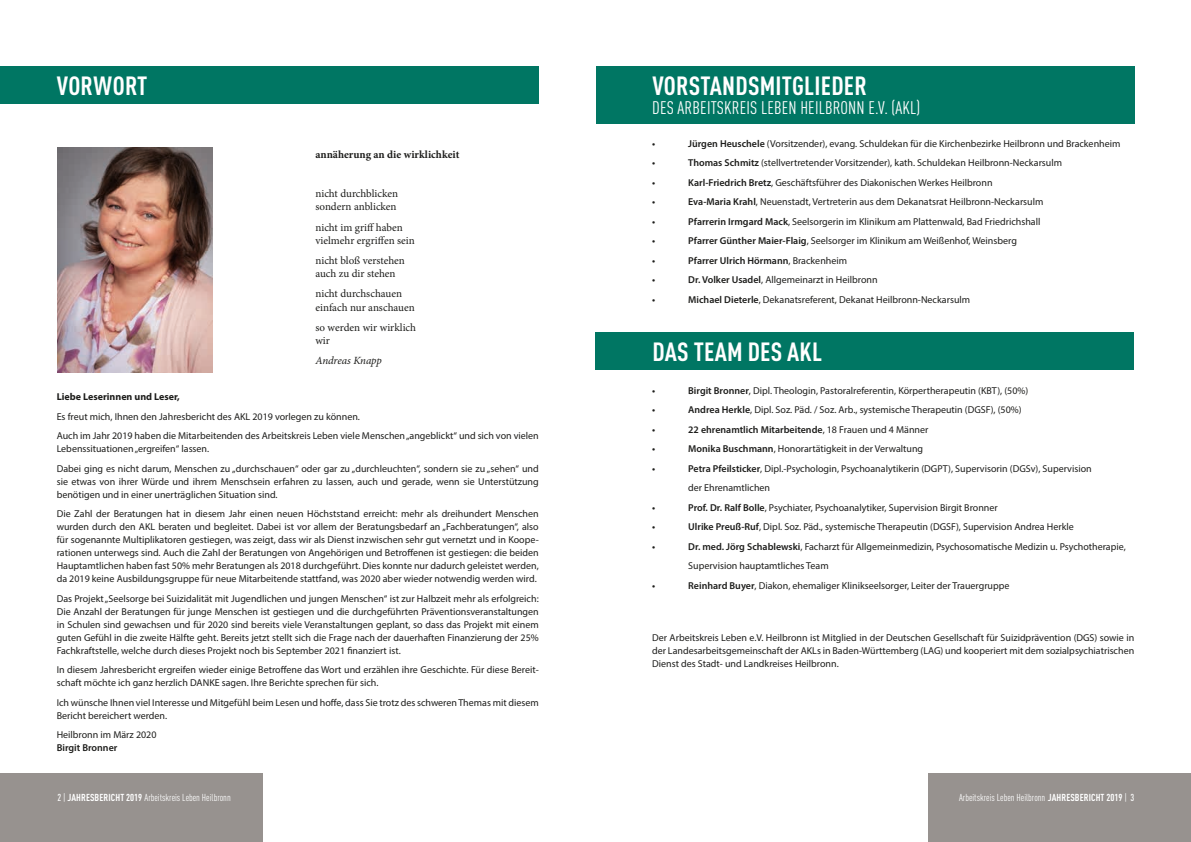
<style>
.page{position:relative;width:1191px;height:842px;background:#fff}
.page>*{position:absolute;margin:0;border:0;box-sizing:border-box;transform-origin:0 0}
.Standard_Fließtext{font:700 condensed 26px "DINOT";letter-spacing:.01em;color:#fff}
.Standard_Fließtext-2{font:condensed 18px "DINOT";letter-spacing:.01em;color:#fff}
.t1{font:11px "Minion Pro";color:#1d1d1b}
.t2{font:700 11px "Minion Pro";color:#1d1d1b}
.t3{font:italic 11px "Minion Pro";letter-spacing:-.01em;color:#1d1d1b}
.Standard_Fließtext-3{font:10px/13px "Myriad Pro";color:#1d1d1b}
.Standard_Fließtext-4{font:600 10px "Myriad Pro";color:#1d1d1b}
.t4{font:condensed 10px "DINOT";color:#fff}
.Standard_Fließtext-5{font:700 10px "Myriad Pro";color:#1d1d1b}
.s1{font-weight:600}
.s2{font-weight:400}
.s3{font-weight:500}
.s4{font-weight:700}
</style>
<div class="page">
<div style="left:928px;top:773px;width:263px;height:69px;background:#97928f"></div>
<div style="left:0;top:773px;width:262px;height:69px;background:#97928f"></div>
<div style="left:595px;top:332px;width:539px;height:38px;background:#007663"></div>
<div style="left:595px;top:66px;width:539px;height:57px;background:#007663"></div>
<div style="left:0;top:67px;width:539px;height:37px;background:#007663"></div>
<img style="left:57px;top:147px;width:156px;height:225px">
<p class="Standard_Fließtext" style="left:57px;top:69px;width:92px">VORWORT</p>
<p class="t2" style="left:315px;top:146px;width:145px">annäherung an die wirklichkeit</p>
<p class="t1" style="left:315px;top:186px;width:84px">nicht durchblicken</p>
<p class="t1" style="left:315px;top:199px;width:83px">sondern anblicken</p>
<p class="t1" style="left:315px;top:220px;width:89px">nicht im griff haben</p>
<p class="t1" style="left:315px;top:233px;width:101px">vielmehr ergriffen sein</p>
<p class="t1" style="left:315px;top:253px;width:91px">nicht bloß verstehen</p>
<p class="t1" style="left:315px;top:266px;width:82px">auch zu dir stehen</p>
<p class="t1" style="left:315px;top:286px;width:88px">nicht durchschauen</p>
<p class="t1" style="left:315px;top:300px;width:101px">einfach nur anschauen</p>
<p class="t1" style="left:315px;top:320px;width:102px">so werden wir wirklich</p>
<p class="t1" style="left:315px;top:333px;width:16px">wir</p>
<p class="t3" style="left:315px;top:353px;width:68px">Andreas Knapp</p>
<p class="Standard_Fließtext-5" style="left:57px;top:390px;width:125px">Liebe Leserinnen und Leser,</p>
<p class="Standard_Fließtext-3" style="left:57px;top:409px;width:305px">Es freut mich, Ihnen den Jahresbericht des AKL 2019 vorlegen zu können.</p>
<p class="Standard_Fließtext-3" style="left:57px;top:429px;width:483px">Auch im Jahr 2019 haben die Mitarbeitenden des Arbeitskreis Leben viele Menschen „angeblickt“ und sich von vielen<br>Lebenssituationen „ergreifen“ lassen.</p>
<p class="Standard_Fließtext-3" style="left:57px;top:461px;width:483px;text-align:justify">Dabei ging es nicht darum, Menschen zu „durchschauen“ oder gar zu „durchleuchten“, sondern sie zu „sehen“ und sie etwas von ihrer Würde und ihrem Menschsein erfahren zu lassen, auch und gerade, wenn sie Unterstützung benötigen und in einer unerträglichen Situation sind.</p>
<p class="Standard_Fließtext-3" style="left:57px;top:507px;width:483px;text-align:justify">Die Zahl der Beratungen hat in diesem Jahr einen neuen Höchststand erreicht: mehr als dreihundert Menschen wurden durch den AKL beraten und begleitet. Dabei ist vor allem der Beratungsbedarf an „Fachberatungen“, also für sogenannte Multiplikatoren gestiegen, was zeigt, dass wir als Dienst inzwischen sehr gut vernetzt und in Koope&shy;rationen unterwegs sind. Auch die Zahl der Beratungen von Angehörigen und Betroffenen ist gestiegen: die beiden Hauptamtlichen haben fast 50% mehr Beratungen als 2018 durchgeführt. Dies konnte nur dadurch geleistet werden, da 2019 keine Ausbildungsgruppe für neue Mitarbeitende stattfand, was 2020 aber wieder notwendig werden wird.</p>
<p class="Standard_Fließtext-3" style="left:57px;top:591px;width:483px;text-align:justify">Das Projekt „Seelsorge bei Suizidalität mit Jugendlichen und jungen Menschen“ ist zur Halbzeit mehr als erfolgreich:<br>Die Anzahl der Beratungen für junge Menschen ist gestiegen und die durchgeführten Präventionsveranstaltungen in Schulen sind gewachsen und für 2020 sind bereits viele Veranstaltungen geplant, so dass das Projekt mit einem guten Gefühl in die zweite Hälfte geht. Bereits jetzt stellt sich die Frage nach der dauerhaften Finanzierung der 25% Fachkraftstelle, welche durch dieses Projekt noch bis September 2021 finanziert ist.</p>
<p class="Standard_Fließtext-3" style="left:57px;top:663px;width:483px">In diesem Jahresbericht ergreifen wieder einige Betroffene das Wort und erzählen ihre Geschichte. Für diese Bereit&shy;schaft möchte ich ganz herzlich DANKE sagen. Ihre Berichte sprechen für sich.</p>
<p class="Standard_Fließtext-3" style="left:57px;top:695px;width:483px">Ich wünsche Ihnen viel Interesse und Mitgefühl beim Lesen und hoffe, dass Sie trotz des schweren Themas mit diesem<br>Bericht bereichert werden.</p>
<p class="Standard_Fließtext-3" style="left:57px;top:728px;width:101px">Heilbronn im März 2020</p>
<p class="Standard_Fließtext-4" style="left:57px;top:741px;width:62px">Birgit Bronner</p>
<p class="Standard_Fließtext" style="left:652px;top:69px;width:216px">VORSTANDSMITGLIEDER</p>
<p class="Standard_Fließtext-2" style="left:652px;top:97px;width:269px">DES ARBEITSKREIS LEBEN HEILBRONN E.V. (AKL)</p>
<p class="Standard_Fließtext-4" style="left:652px;top:137px;width:5px">•</p>
<p class="Standard_Fließtext-3" style="left:688px;top:136px;width:434px"><span class="s1">Jürgen Heuschele</span> (Vorsitzender), evang. Schuldekan für die Kirchenbezirke Heilbronn und Brackenheim</p>
<p class="Standard_Fließtext-4" style="left:652px;top:156px;width:5px">•</p>
<p class="Standard_Fließtext-3" style="left:688px;top:156px;width:375px"><span class="s1">Thomas Schmitz</span> (stellvertretender Vorsitzender), kath. Schuldekan Heilbronn-Neckarsulm</p>
<p class="Standard_Fließtext-4" style="left:652px;top:176px;width:5px">•</p>
<p class="Standard_Fließtext-3" style="left:688px;top:175px;width:306px"><span class="s1">Karl-Friedrich Bretz</span>, Geschäftsführer des Diakonischen Werkes Heilbronn</p>
<p class="Standard_Fließtext-4" style="left:652px;top:195px;width:5px">•</p>
<p class="Standard_Fließtext-3" style="left:688px;top:195px;width:357px"><span class="s1">Eva-Maria Krahl</span>, Neuenstadt, Vertreterin aus dem Dekanatsrat Heilbronn-Neckarsulm</p>
<p class="Standard_Fließtext-4" style="left:652px;top:215px;width:5px">•</p>
<p class="Standard_Fließtext-3" style="left:688px;top:214px;width:354px"><span class="s1">Pfarrerin Irmgard Mack</span>, Seelsorgerin im Klinikum am Plattenwald, Bad Friedrichshall</p>
<p class="Standard_Fließtext-4" style="left:652px;top:234px;width:5px">•</p>
<p class="Standard_Fließtext-3" style="left:688px;top:234px;width:330px"><span class="s1">Pfarrer Günther Maier-Flaig</span>, Seelsorger im Klinikum am Weißenhof, Weinsberg</p>
<p class="Standard_Fließtext-4" style="left:652px;top:254px;width:5px">•</p>
<p class="Standard_Fließtext-4" style="left:688px;top:254px;width:160px">Pfarrer Ulrich Hörmann<span class="s2">, Brackenheim</span></p>
<p class="Standard_Fließtext-4" style="left:652px;top:273px;width:5px">•</p>
<p class="Standard_Fließtext-3" style="left:688px;top:273px;width:191px"><span class="s1">Dr. Volker Usadel</span>, Allgemeinarzt in Heilbronn</p>
<p class="Standard_Fließtext-4" style="left:652px;top:293px;width:5px">•</p>
<p class="Standard_Fließtext-3" style="left:688px;top:292px;width:283px"><span class="s1">Michael Dieterle</span>, Dekanatsreferent, Dekanat Heilbronn-Neckarsulm</p>
<p class="Standard_Fließtext" style="left:652px;top:336px;width:171px">DAS TEAM DES AKL</p>
<p class="Standard_Fließtext-4" style="left:652px;top:384px;width:5px">•</p>
<p class="Standard_Fließtext-3" style="left:688px;top:383px;width:341px"><span class="s1">Birgit Bronner</span>, Dipl. Theologin, Pastoralreferentin, Körpertherapeutin (KBT), (50%)</p>
<p class="Standard_Fließtext-4" style="left:652px;top:403px;width:5px">•</p>
<p class="Standard_Fließtext-3" style="left:688px;top:403px;width:335px"><span class="s1">Andrea Herkle</span>, Dipl. Soz. Päd. / Soz. Arb., systemische Therapeutin (DGSF), (50%)</p>
<p class="Standard_Fließtext-4" style="left:652px;top:423px;width:5px">•</p>
<p class="Standard_Fließtext-4" style="left:688px;top:423px;width:242px">22 ehrenamtlich Mitarbeitende<span class="s2">, 18 Frauen und 4 Männer</span></p>
<p class="Standard_Fließtext-4" style="left:652px;top:442px;width:5px">•</p>
<p class="Standard_Fließtext-3" style="left:688px;top:442px;width:236px"><span class="s1">Monika Buschmann</span>, Honorartätigkeit in der Verwaltung</p>
<p class="Standard_Fließtext-4" style="left:652px;top:462px;width:5px">•</p>
<p class="Standard_Fließtext-3" style="left:688px;top:458px;width:405px;line-height:19.5px"><span class="s1">Petra Pfeilsticker</span>, Dipl.-Psychologin, Psychoanalytikerin (DGPT), Supervisorin (DGSv), Supervision der Ehrenamtlichen</p>
<p class="Standard_Fließtext-4" style="left:652px;top:501px;width:5px">•</p>
<p class="Standard_Fließtext-3" style="left:688px;top:500px;width:311px"><span class="s1">Prof. Dr. Ralf Bolle</span>, Psychiater, Psychoanalytiker, Supervision Birgit Bronner</p>
<p class="Standard_Fließtext-4" style="left:652px;top:520px;width:5px">•</p>
<p class="Standard_Fließtext-3" style="left:688px;top:520px;width:387px"><span class="s1">Ulrike Preuß-Ruf</span>, Dipl. Soz. Päd., systemische Therapeutin (DGSF), Supervision Andrea Herkle</p>
<p class="Standard_Fließtext-4" style="left:652px;top:540px;width:5px">•</p>
<p class="Standard_Fließtext-3" style="left:688px;top:539px;width:439px"><span class="s1">Dr. med. Jörg Schablewski</span>, Facharzt für Allgemeinmedizin, Psychosomatische Medizin u. Psychotherapie,</p>
<p class="Standard_Fließtext-3" style="left:688px;top:559px;width:142px">Supervision hauptamtliches Team</p>
<p class="Standard_Fließtext-4" style="left:652px;top:579px;width:5px">•</p>
<p class="Standard_Fließtext-3" style="left:688px;top:578px;width:323px"><span class="s1">Reinhard Buyer</span>, Diakon, ehemaliger Klinikseelsorger, Leiter der Trauergruppe</p>
<p class="Standard_Fließtext-3" style="left:652px;top:630px;width:483px;text-align:justify">Der Arbeitskreis Leben e.V. Heilbronn ist Mitglied in der Deutschen Gesellschaft für Suizidprävention (DGS) sowie in der Landesarbeitsgemeinschaft der AKLs in Baden-Württemberg (LAG) und kooperiert mit dem sozialpsychiatrischen Dienst des Stadt- und Landkreises Heilbronn.</p>
<p class="t4" style="left:57px;top:792px;width:175px"><span class="s3">2</span> | <span class="s4">JAHRESBERICHT 2019</span> Arbeitskreis Leben Heilbronn</p>
<p class="t4" style="left:959px;top:792px;width:177px">Arbeitskreis Leben Heilbronn <span class="s4">JAHRESBERICHT 2019</span> | <span class="s3">3</span></p>
</div>
